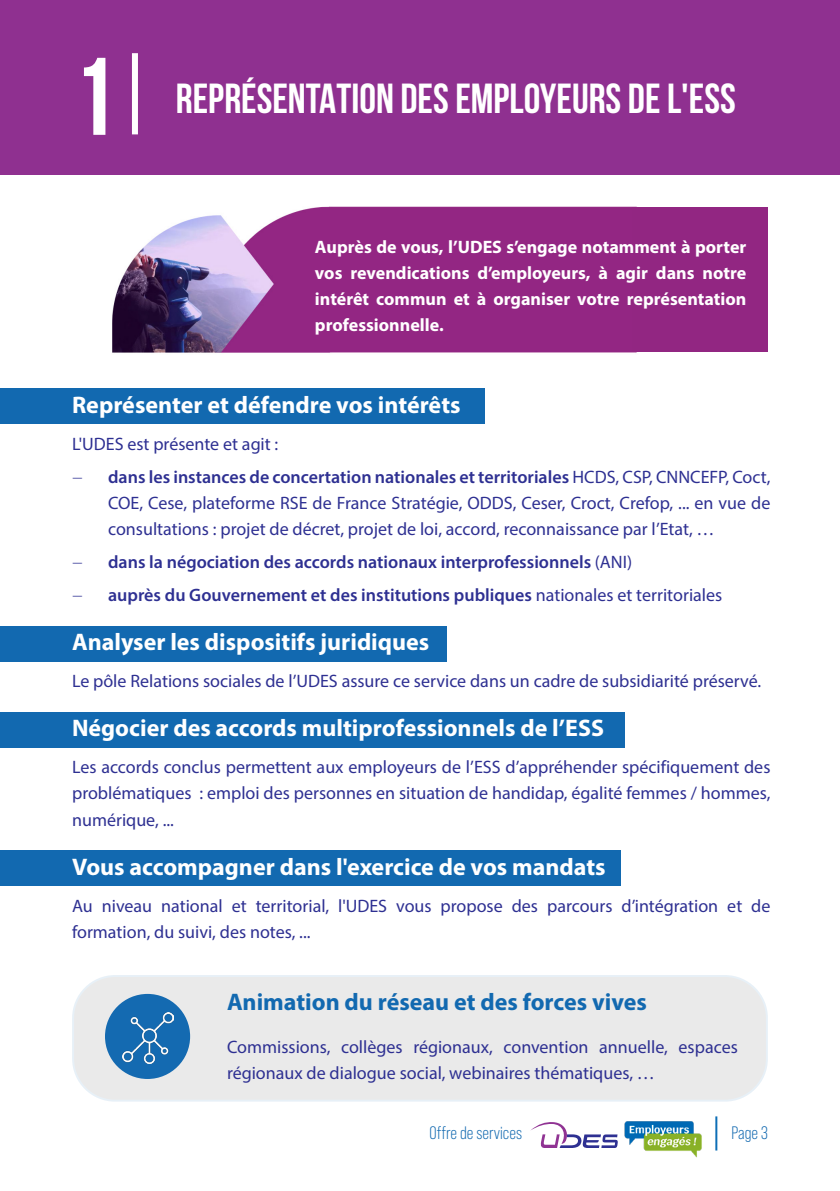
<style>
.page{position:relative;width:840px;height:1191px;background:#fff}
.page>*{position:absolute;margin:0;border:0;box-sizing:border-box;transform-origin:0 0}
.t1{font:700 110px "Bebas Neue";color:#fff}
.t2{font:700 42px "Bebas Neue";color:#fff}
.t3{font:700 24px "Myriad Pro";color:#fff}
.t4{font:700 24px "Myriad Pro";color:#1269b0}
.t5{font:18px/26px "Myriad Pro";color:#2e3092;text-align:justify}
.t6{font:700 18px/26px "Myriad Pro";color:#fff;text-align:justify}
.t7{font:600 18px "Myriad Pro";color:#2e3092}
.t8{font:18px "Bebas Neue Pro";color:#1269b0}
.t9{font:300 18px "Myriad Pro";color:#2e3092}
.s1{font-weight:600}
.s2{font-weight:400}
</style>
<div class="page">
<div style="left:73px;top:976px;width:693px;height:124px;background:#eaeaea;border-radius:42px"></div>
<div style="left:72px;top:975px;width:695px;height:126px;border:2px solid #1269b0;border-radius:42px"></div>
<div style="left:0;top:0;width:839px;height:175px;background:#8f3090"></div>
<div style="left:132px;top:53px;width:6px;height:81px;background:#fff"></div>
<svg style="left:530px;top:1122px;width:87px;height:25px"></svg>
<hr style="left:715px;top:1116px;width:2px;height:34px;background:#0f6fb6">
<img style="left:620px;top:1098px;width:85px;height:60px">
<div style="left:0;top:388px;width:484px;height:35px;background:#1269b0"></div>
<div style="left:0;top:626px;width:446px;height:35px;background:#1269b0"></div>
<div style="left:0;top:712px;width:624px;height:35px;background:#1269b0"></div>
<div style="left:0;top:850px;width:620px;height:36px;background:#1269b0"></div>
<div style="left:105px;top:994px;width:85px;height:85px;background:#146ab1;border-radius:50%"></div>
<img style="left:122px;top:1012px;width:51px;height:51px">
<img style="left:112px;top:206px;width:533px;height:147px">
<div style="left:632px;top:207px;width:135px;height:144px;background:#922682"></div>
<p class="t1" style="left:72px;top:36px;width:45px">1</p>
<p class="t2" style="left:176px;top:75px;width:561px">REPRÉSENTATION DES EMPLOYEURS DE L'ESS</p>
<p class="t6" style="left:315px;top:234px;width:432px">Auprès de vous, l’UDES s’engage notamment à porter vos revendications d’employeurs, à agir dans notre intérêt commun et à organiser votre représentation professionnelle.</p>
<p class="t3" style="left:72px;top:389px;width:390px">Représenter et défendre vos intérêts</p>
<p class="t5" style="left:72px;top:431px;width:208px">L'UDES est présente et agit :</p>
<p class="t9" style="left:72px;top:466px;width:12px">−</p>
<p class="t5" style="left:108px;top:464px;width:663px"><span class="s1">dans les instances de concertation nationales et territoriales</span> HCDS, CSP, CNNCEFP, Coct, COE, Cese, plateforme RSE de France Stratégie, ODDS, Ceser, Croct, Crefop, ... en vue de consultations : projet de décret, projet de loi, accord, reconnaissance par l’Etat, …</p>
<p class="t9" style="left:72px;top:551px;width:12px">−</p>
<p class="t7" style="left:108px;top:551px;width:525px">dans la négociation des accords nationaux interprofessionnels <span class="s2">(ANI)</span></p>
<p class="t9" style="left:72px;top:584px;width:12px">−</p>
<p class="t7" style="left:108px;top:584px;width:615px">auprès du Gouvernement et des institutions publiques <span class="s2">nationales et territoriales</span></p>
<p class="t3" style="left:72px;top:626px;width:358px">Analyser les dispositifs juridiques</p>
<p class="t5" style="left:72px;top:668px;width:690px">Le pôle Relations sociales de l’UDES assure ce service dans un cadre de subsidiarité préservé.</p>
<p class="t3" style="left:72px;top:712px;width:533px">Négocier des accords multiprofessionnels de l’ESS</p>
<p class="t5" style="left:72px;top:754px;width:699px">Les accords conclus permettent aux employeurs de l’ESS d’appréhender spécifiquement des problématiques : emploi des personnes en situation de handidap, égalité femmes / hommes, numérique, ...</p>
<p class="t3" style="left:72px;top:850px;width:534px">Vous accompagner dans l'exercice de vos mandats</p>
<p class="t5" style="left:72px;top:892px;width:699px">Au niveau national et territorial, l'UDES vous propose des parcours d’intégration et de formation, du suivi, des notes, ...</p>
<p class="t4" style="left:227px;top:986px;width:421px">Animation du réseau et des forces vives</p>
<p class="t5" style="left:227px;top:1033px;width:512px">Commissions, collèges régionaux, convention annuelle, espaces régionaux de dialogue social, webinaires thématiques, …</p>
<p class="t8" style="left:429px;top:1122px;width:94px">Offre de services</p>
<p class="t8" style="left:731px;top:1122px;width:38px">Page 3</p>
</div>
